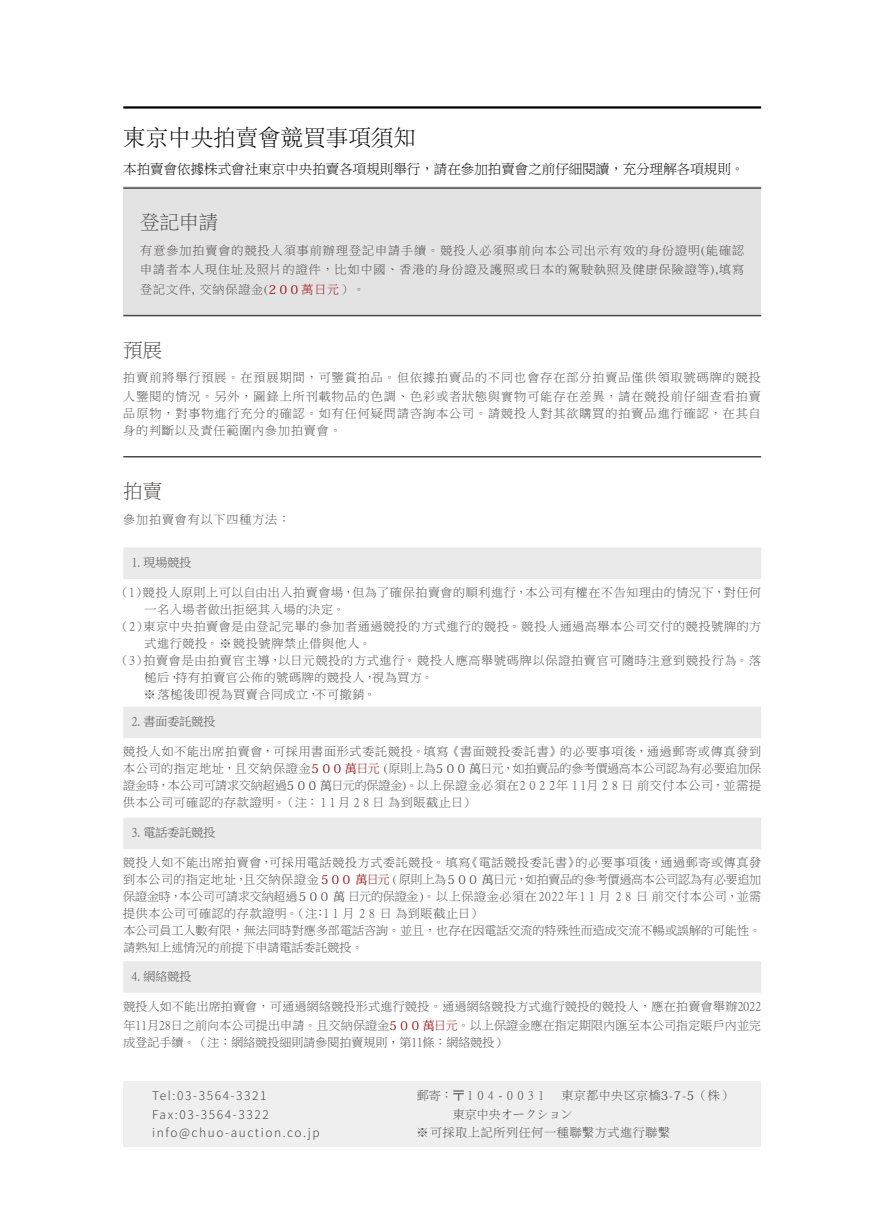
<style>
.page{position:relative;width:893px;height:1212px;background:#fff}
.page>*{position:absolute;margin:0;border:0;box-sizing:border-box;transform-origin:0 0}
.t1{font:300 22.5px "Adobe Song Std";color:#000}
.t2{font:19.5px "P Ming Li U";color:#4c4948}
.t3{font:13.5px "P Ming Li U";color:#000}
.t4{font:12px/17px "P Ming Li U";letter-spacing:.055em;color:#4c4948;text-align:justify}
.t5{font:12px/17px "P Ming Li U";letter-spacing:.005em;color:#4c4948}
.t6{font:12px/18.6px "P Ming Li U";letter-spacing:.085em;color:#4c4948}
.t7{font:12px/19.5px "P Ming Li U";letter-spacing:.015em;color:#4c4948}
.t8{font:300 12px/18.6px "Noto Sans CJ Ktc";letter-spacing:.13em;color:#4c4948}
.t9{font:12px "P Ming Li U";color:#4c4948}
.t10{font:12px "P Ming Li U";letter-spacing:.075em;color:#4c4948}
.s1{font-family:"Koz Min Pro";color:#910000}
.s2{color:#910000}
.s3{font-family:"Koz Min Pro"}
</style>
<div class="page">
<div style="left:123px;top:187px;width:638px;height:128px;background:#e4e3e3"></div>
<hr style="left:123px;top:106px;width:638px;height:3px;background:#000">
<hr style="left:123px;top:187px;width:638px;height:2px;background:#4c4948">
<hr style="left:123px;top:315px;width:638px;height:1px;background:#4c4948">
<hr style="left:123px;top:456px;width:638px;height:1px;background:#4c4948">
<div style="left:123px;top:547px;width:638px;height:32px;background:#eaeaea"></div>
<div style="left:123px;top:707px;width:638px;height:31px;background:#eaeaea"></div>
<div style="left:123px;top:818px;width:638px;height:31px;background:#eaeaea"></div>
<div style="left:123px;top:961px;width:638px;height:32px;background:#eaeaea"></div>
<div style="left:124px;top:1081px;width:637px;height:66px;background:#efefef"></div>
<p class="t1" style="left:123px;top:125px;width:294px">東京中央拍賣會競買事項須知</p>
<p class="t3" style="left:123px;top:162px;width:623px">本拍賣會依據株式會社東京中央拍賣各項規則舉行，請在參加拍賣會之前仔細閱讀，充分理解各項規則。</p>
<p class="t2" style="left:140px;top:213px;width:80px">登記申請</p>
<p class="t4" style="left:140px;top:241px;width:605px;line-height:19.5px">有意參加拍賣會的競投人須事前辦理登記申請手續。競投人必須事前向本公司出示有效的身份證明(能確認申請者本人現住址及照片的證件，比如中國、香港的身份證及護照或日本的駕駛執照及健康保險證等),填寫登記文件, 交納保證金(<span class="s1">2 0 0</span> <span class="s2">萬日元</span>）。</p>
<p class="t2" style="left:123px;top:340px;width:40px">預展</p>
<p class="t6" style="left:123px;top:369px;width:639px">拍賣前將舉行預展。在預展期間，可鑒賞拍品。但依據拍賣品的不同也會存在部分拍賣品僅供領取號碼牌的競投人鑒閱的情況。另外，圖錄上所刊載物品的色調、色彩或者狀態與實物可能存在差異，請在競投前仔細查看拍賣</p>
<p class="t6" style="left:123px;top:405px;width:639px;line-height:17px">品原物，對事物進行充分的確認。如有任何疑問請咨詢本公司。請競投人對其欲購買的拍賣品進行確認，在其自身的判斷以及責任範圍內參加拍賣會。</p>
<p class="t2" style="left:123px;top:481px;width:40px">拍賣</p>
<p class="t10" style="left:123px;top:513px;width:168px">參加拍賣會有以下四種方法：</p>
<p class="t4" style="left:132px;top:554px;width:61px">1. 現場競投</p>
<p class="t4" style="left:117px;top:584px;width:645px">（1）競投人原則上可以自由出入拍賣會場，但為了確保拍賣會的順利進行，本公司有權在不告知理由的情況下，對任何</p>
<p class="t4" style="left:144px;top:601px;width:202px">一名入場者做出拒絕其入場的決定。</p>
<p class="t4" style="left:117px;top:618px;width:645px">（2）東京中央拍賣會是由登記完畢的參加者通過競投的方式進行的競投。競投人通過高舉本公司交付的競投號牌的方</p>
<p class="t4" style="left:144px;top:635px;width:228px">式進行競投。※競投號牌禁止借與他人。</p>
<p class="t4" style="left:117px;top:652px;width:645px">（3）拍賣會是由拍賣官主導，以日元競投的方式進行。競投人應高舉號碼牌以保證拍賣官可隨時注意到競投行為。落</p>
<p class="t4" style="left:144px;top:669px;width:290px">槌后，持有拍賣官公佈的號碼牌的競投人，視為買方。</p>
<p class="t4" style="left:123px;top:686px;width:254px">　 ※落槌後即視為買賣合同成立，不可撤銷。</p>
<p class="t4" style="left:132px;top:713px;width:85px">2. 書面委託競投</p>
<p class="t4" style="left:123px;top:743px;width:640px">競投人如不能出席拍賣會，可採用書面形式委託競投。填寫《書面競投委託書》的必要事項後，通過郵寄或傳真發到本公司的指定地址，且交納保證金<span class="s1">5 0 0 萬</span><span class="s2">日元</span> (原則上為<span class="s3">5 0 0 萬</span>日元，如拍賣品的參考價過高本公司認為有必要追加保證金時，本公司可請求交納超過<span class="s3">5 0 0 萬</span>日元的保證金)。以上保證金必須在2 0 2 2年 1 1月 2 8 日前交付本公司，並需提供本公司可確認的存款證明。（注： 1 1 月 2 8 日為到賬截止日）</p>
<p class="t4" style="left:132px;top:824px;width:85px">3. 電話委託競投</p>
<p class="t5" style="left:123px;top:854px;width:640px">競投人如不能出席拍賣會，可採用電話競投方式委託競投。填寫《電話競投委託書》的必要事項後，通過郵寄或傳真發到本公司的指定地址，且交納保證金 <span class="s1">5 0 0 萬</span><span class="s2">日元</span> ( 原則上為<span class="s3">5 0 0 萬</span>日元，如拍賣品的參考價過高本公司認為有必要追加保證金時，本公司可請求交納超過<span class="s3">5 0 0 萬</span>日元的保證金)。以上保證金必須在 2022 年1 1 月 2 8 日前交付本公司，並需提供本公司可確認的存款證明。（注：1 1 月 2 8 日為到賬截止日）<br>本公司員工人數有限，無法同時對應多部電話咨詢。並且，也存在因電話交流的特殊性而造成交流不暢或誤解的可能性。請熟知上述情況的前提下申請電話委託競投。</p>
<p class="t4" style="left:132px;top:968px;width:61px">4. 網絡競投</p>
<p class="t7" style="left:123px;top:996px;width:639px">競投人如不能出席拍賣會，可通過網絡競投形式進行競投。通過網絡競投方式進行競投的競投人，應在拍賣會舉辦2022年11月28日之前向本公司提出申請。且交納保證金<span class="s1">5 0 0 萬</span><span class="s2">日元</span>。以上保證金應在指定期限內匯至本公司指定賬戶內並完</p>
<p class="t9" style="left:123px;top:1037px;width:385px">成登記手續。（注：網絡競投細則請參閱拍賣規則，第11條：網絡競投）</p>
<p class="t8" style="left:152px;top:1087px;width:169px">Tel:03-3564-3321<br>Fax:03-3564-3322 info@chuo-auction.co.jp</p>
<p class="t4" style="left:417px;top:1087px;width:317px">郵寄：〒 1 0 4 - 0 0 3 1 　東京都中央区京橋<span class="s3">3-7-5</span>（株）</p>
<p class="t9" style="left:453px;top:1108px;width:121px">東京中央オークション</p>
<p class="t4" style="left:416px;top:1124px;width:255px">※可採取上記所列任何一種聯繫方式進行聯繫</p>
</div>
